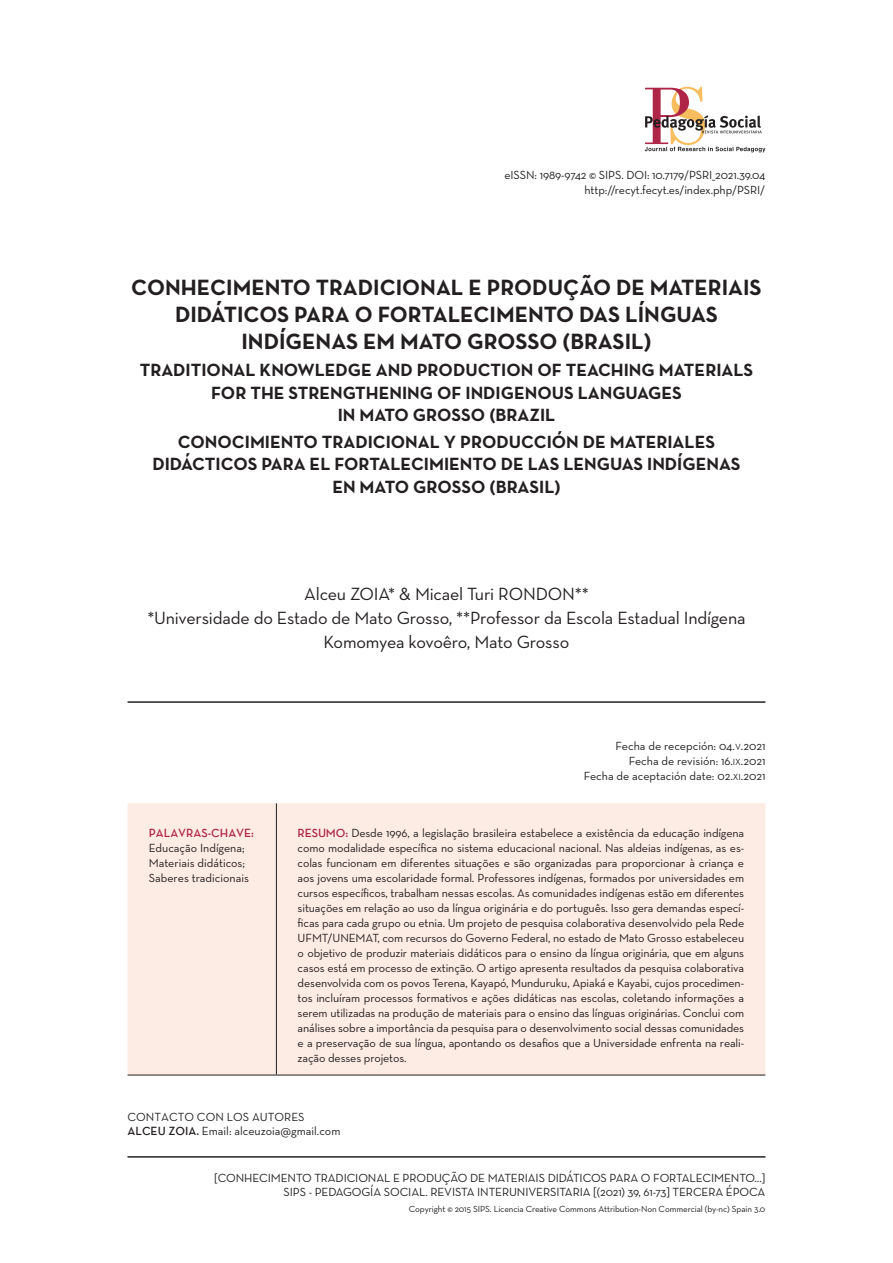
<style>
.page{position:relative;width:893px;height:1263px;background:#fff}
.page>*{position:absolute;margin:0;border:0;box-sizing:border-box;transform-origin:0 0}
.article-title{font:700 22.5px/27px "Neutra Text";color:#231f20;text-align:center}
.trans-title2{font:700 18px/22.5px "Neutra Text";color:#231f20;text-align:center}
.trans-title{font:700 18px/22.5px "Neutra Text";color:#231f20;text-align:center}
.Universidad{font:18px/24px "Neutra Text";letter-spacing:-.01em;color:#231f20;text-align:center}
.name{font:18px "Neutra Text";letter-spacing:-.01em;color:#231f20}
.Remuso{font:12px/15px "Neutra Text";letter-spacing:-.01em;color:#231f20;text-align:right}
.Contactar{font:12px "Neutra Text";color:#231f20}
.Palabraclave{font:12px "Neutra Text";color:#231f20}
.Fecha1-2{font:12px "Neutra Text";color:#231f20}
.Fecha3{font:12px "Neutra Text";color:#231f20}
.PalabraClaveTit{font:600 12px "Neutra Text";color:#af2547}
.t1{font:9px "Neutra Text";letter-spacing:-.01em;color:#231f20}
.s1{font-family:"Neutra Text Book Alt";font-size:9px}
.s2{font-weight:600;color:#af2547}
.s3{font-weight:600}
</style>
<div class="page">
<hr style="left:128px;top:1156px;width:637px;height:1px;background:#231f20">
<svg style="left:645px;top:87px;width:120px;height:65px"></svg>
<hr style="left:128px;top:701px;width:637px;height:2px;background:#231f20">
<div style="left:128px;top:803px;width:637px;height:272px;background:#fdece4"></div>
<hr style="left:276px;top:803px;width:1px;height:272px;background:#231f20">
<hr style="left:128px;top:1075px;width:148px;height:1px;background:#231f20">
<hr style="left:276px;top:1075px;width:489px;height:1px;background:#231f20">
<p class="Remuso" style="left:504px;top:167px;width:262px">eISSN: 1989-9742 © SIPS. DOI: 10.7179/PSRI_2021.39.04</p>
<p class="Remuso" style="left:585px;top:182px;width:182px">http://recyt.fecyt.es/index.php/PSRI/</p>
<p class="article-title" style="left:131px;top:274px;width:632px">CONHECIMENTO TRADICIONAL E PRODUÇÃO DE MATERIAIS<br>DIDÁTICOS PARA O FORTALECIMENTO DAS LÍNGUAS<br>INDÍGENAS EM MATO GROSSO (BRASIL)</p>
<p class="trans-title" style="left:140px;top:358px;width:615px">TRADITIONAL KNOWLEDGE AND PRODUCTION OF TEACHING MATERIALS<br>FOR THE STRENGTHENING OF INDIGENOUS LANGUAGES<br>IN MATO GROSSO (BRAZIL</p>
<p class="trans-title2" style="left:152px;top:430px;width:590px">CONOCIMIENTO TRADICIONAL Y PRODUCCIÓN DE MATERIALES<br>DIDÁCTICOS PARA EL FORTALECIMIENTO DE LAS LENGUAS INDÍGENAS<br>EN MATO GROSSO (BRASIL)</p>
<p class="name" style="left:304px;top:582px;width:286px">Alceu ZOIA* &amp; Micael Turi RONDON**</p>
<p class="Universidad" style="left:147px;top:605px;width:600px">*Universidade do Estado de Mato Grosso, **Professor da Escola Estadual Indígena<br>Komomyea kovoêro, Mato Grosso</p>
<p class="PalabraClaveTit" style="left:149px;top:826px;width:107px">PALAVRAS-CHAVE:</p>
<p class="Palabraclave" style="left:149px;top:841px;width:97px">Educação Indígena;</p>
<p class="Palabraclave" style="left:149px;top:856px;width:98px">Materiais didáticos;</p>
<p class="Palabraclave" style="left:149px;top:871px;width:102px">Saberes tradicionais</p>
<p class="Fecha1-2" style="left:616px;top:739px;width:151px">Fecha de recepción: 04.<span class="s1">V</span>.2021</p>
<p class="Fecha1-2" style="left:629px;top:754px;width:138px">Fecha de revisión: 16.<span class="s1">IX</span>.2021</p>
<p class="Fecha3" style="left:584px;top:769px;width:183px">Fecha de aceptación date: 02.<span class="s1">XI</span>.2021</p>
<p class="Remuso" style="left:298px;top:825px;width:448px;text-align:justify"><span class="s2">RESUMO:</span> Desde 1996, a legislação brasileira estabelece a existência da educação indígena como modalidade específica no sistema educacional nacional. Nas aldeias indígenas, as es&shy;colas funcionam em diferentes situações e são organizadas para proporcionar à criança e aos jovens uma escolaridade formal. Professores indígenas, formados por universidades em cursos específicos, trabalham nessas escolas. As comunidades indígenas estão em diferentes situações em relação ao uso da língua originária e do português. Isso gera demandas especí&shy;ficas para cada grupo ou etnia. Um projeto de pesquisa colaborativa desenvolvido pela Rede UFMT/UNEMAT, com recursos do Governo Federal, no estado de Mato Grosso estabeleceu o objetivo de produzir materiais didáticos para o ensino da língua originária, que em alguns casos está em processo de extinção. O artigo apresenta resultados da pesquisa colaborativa desenvolvida com os povos Terena, Kayapó, Munduruku, Apiaká e Kayabi, cujos procedimen&shy;tos incluíram processos formativos e ações didáticas nas escolas, coletando informações a serem utilizadas na produção de materiais para o ensino das línguas originárias. Conclui com análises sobre a importância da pesquisa para o desenvolvimento social dessas comunidades e a preservação de sua língua, apontando os desafios que a Universidade enfrenta na reali&shy;zação desses projetos.</p>
<p class="Contactar" style="left:128px;top:1110px;width:179px">CONTACTO CON LOS AUTORES</p>
<p class="Contactar" style="left:128px;top:1124px;width:214px"><span class="s3">ALCEU ZOIA.</span> Email: alceuzoia@gmail.com</p>
<p class="Remuso" style="left:214px;top:1170px;width:553px;line-height:14.4px">[CONHECIMENTO TRADICIONAL E PRODUÇÃO DE MATERIAIS DIDÁTICOS PARA O FORTALECIMENTO…]<br>SIPS - PEDAGOGÍA SOCIAL. REVISTA INTERUNIVERSITARIA [(2021) 39, 61-73] TERCERA ÉPOCA</p>
<p class="t1" style="left:409px;top:1203px;width:358px">Copyright © 2015 SIPS. Licencia Creative Commons Attribution-Non Commercial (by-nc) Spain 3.0</p>
</div>
